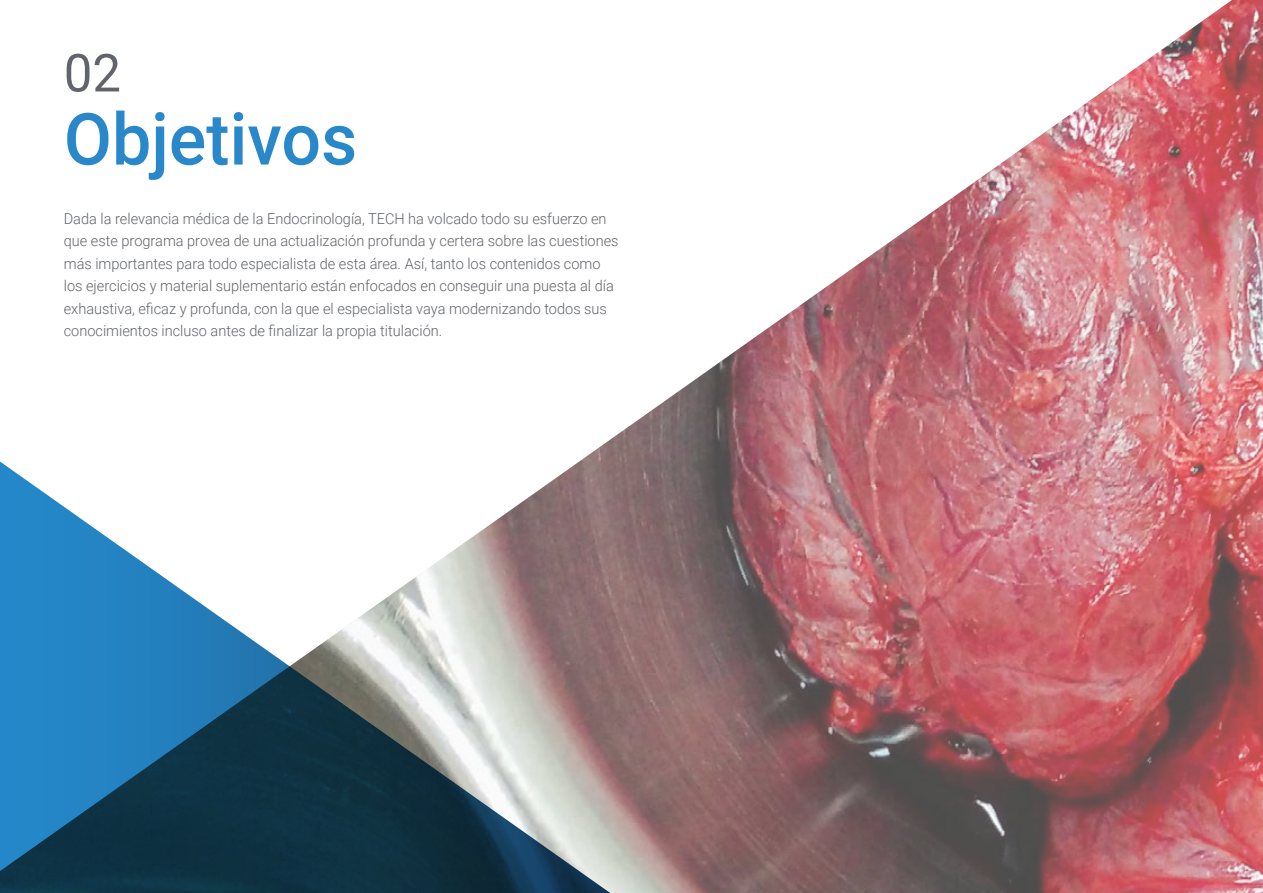
<style>
.page{position:relative;width:1263px;height:893px;background:#fff}
.page>*{position:absolute;margin:0;border:0;box-sizing:border-box;transform-origin:0 0}
.t1{font:500 72px "Roboto";color:#2988c9}
.t2{font:52.5px "Roboto";color:#61646a}
.t3{font:300 15px/22.5px "Roboto";color:#61646a}
</style>
<div class="page">
<img style="left:601px;top:0;width:662px;height:893px">
<svg style="left:0;top:446px;width:640px;height:447px"></svg>
<h2 class="t2" style="left:64px;top:36px;width:59px">02</h2>
<h1 class="t1" style="left:64px;top:89px;width:295px">Objetivos</h1>
<p class="t3" style="left:64px;top:207px;width:556px">Dada la relevancia médica de la Endocrinología, TECH ha volcado todo su esfuerzo en que este programa provea de una actualización profunda y certera sobre las cuestiones más importantes para todo especialista de esta área. Así, tanto los contenidos como los ejercicios y material suplementario están enfocados en conseguir una puesta al día exhaustiva, eficaz y profunda, con la que el especialista vaya modernizando todos sus conocimientos incluso antes de finalizar la propia titulación.</p>
</div>
